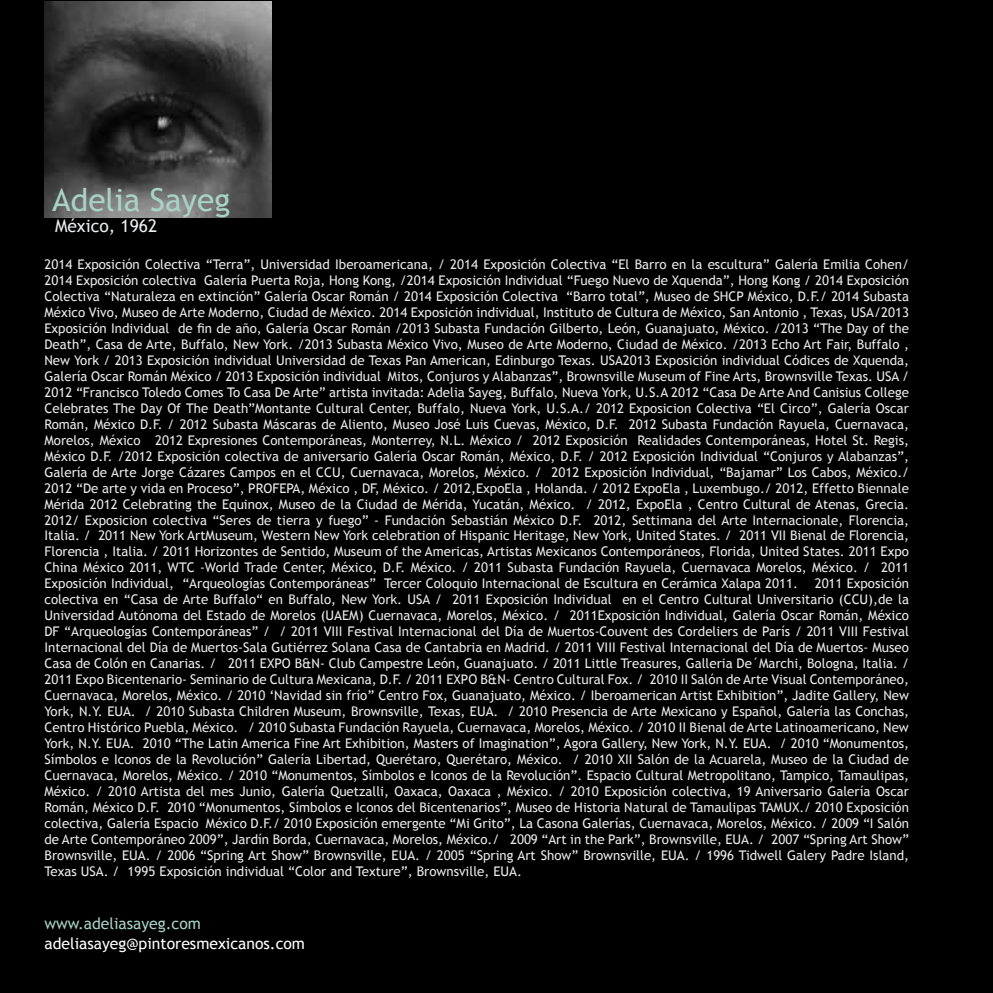
<style>
.page{position:relative;width:993px;height:993px;background:#fff}
.page>*{position:absolute;margin:0;border:0;box-sizing:border-box;transform-origin:0 0}
.t1{font:31.5px "Trebuchet MS";color:#a7d2c5}
.t2{font:17.5px "Trebuchet MS";color:#ebedef}
.t3{font:15.75px "Trebuchet MS";color:#fff}
.t4{font:15.75px "Trebuchet MS";color:#a7d2c5}
.t5{font:13.3px/15.9px "Trebuchet MS";color:#ebebec;text-align:justify}
</style>
<div class="page">
<div style="left:0;top:0;width:992px;height:992px;background:#000"></div>
<img style="left:44px;top:1px;width:227px;height:216px">
<h1 class="t1" style="left:52px;top:181px;width:179px">Adelia Sayeg</h1>
<h2 class="t2" style="left:55px;top:215px;width:104px">México, 1962</h2>
<p class="t5" style="left:44px;top:256px;width:865px">2014 Exposición Colectiva “Terra”, Universidad Iberoamericana, / 2014 Exposición Colectiva “El Barro en la escultura” Galería Emilia Cohen/ 2014 Exposición colectiva Galería Puerta Roja, Hong Kong, /2014 Exposición Individual “Fuego Nuevo de Xquenda”, Hong Kong / 2014 Exposición Colectiva “Naturaleza en extinción” Galería Oscar Román / 2014 Exposición Colectiva “Barro total”, Museo de SHCP México, D.F./ 2014 Subasta México Vivo, Museo de Arte Moderno, Ciudad de México. 2014 Exposición individual, Instituto de Cultura de México, San Antonio , Texas, USA/2013<br>Exposición Individual de fin de año, Galería Oscar Román /2013 Subasta Fundación Gilberto, León, Guanajuato, México. /2013 “The Day of the Death”, Casa de Arte, Buffalo, New York. /2013 Subasta México Vivo, Museo de Arte Moderno, Ciudad de México. /2013 Echo Art Fair, Buffalo , New York / 2013 Exposición individual Universidad de Texas Pan American, Edinburgo Texas. USA2013 Exposición individual Códices de Xquenda, Galería Oscar Román México / 2013 Exposición individual Mitos, Conjuros y Alabanzas”, Brownsville Museum of Fine Arts, Brownsville Texas. USA / 2012 “Francisco Toledo Comes To Casa De Arte” artista invitada: Adelia Sayeg, Buffalo, Nueva York, U.S.A 2012 “Casa De Arte And Canisius College Celebrates The Day Of The Death”Montante Cultural Center, Buffalo, Nueva York, U.S.A./ 2012 Exposicion Colectiva “El Circo”, Galería Oscar Román, México D.F. / 2012 Subasta Máscaras de Aliento, Museo José Luis Cuevas, México, D.F. 2012 Subasta Fundación Rayuela, Cuernavaca, Morelos, México 2012 Expresiones Contemporáneas, Monterrey, N.L. México / 2012 Exposición Realidades Contemporáneas, Hotel St. Regis, México D.F. /2012 Exposición colectiva de aniversario Galería Oscar Román, México, D.F. / 2012 Exposición Individual “Conjuros y Alabanzas”, Galería de Arte Jorge Cázares Campos en el CCU, Cuernavaca, Morelos, México. / 2012 Exposición Individual, “Bajamar” Los Cabos, México./ 2012 “De arte y vida en Proceso”, PROFEPA, México , DF, México. / 2012,ExpoEla , Holanda. / 2012 ExpoEla , Luxembugo./ 2012, Effetto Biennale Mérida 2012 Celebrating the Equinox, Museo de la Ciudad de Mérida, Yucatán, México. / 2012, ExpoEla , Centro Cultural de Atenas, Grecia.<br>2012/ Exposicion colectiva “Seres de tierra y fuego” - Fundación Sebastián México D.F. 2012, Settimana del Arte Internacionale, Florencia, Italia. / 2011 New York ArtMuseum, Western New York celebration of Hispanic Heritage, New York, United States. / 2011 VII Bienal de Florencia, Florencia , Italia. / 2011 Horizontes de Sentido, Museum of the Americas, Artistas Mexicanos Contemporáneos, Florida, United States. 2011 Expo China México 2011, WTC -World Trade Center, México, D.F. México. / 2011 Subasta Fundación Rayuela, Cuernavaca Morelos, México. / 2011<br>Exposición Individual, “Arqueologías Contemporáneas” Tercer Coloquio Internacional de Escultura en Cerámica Xalapa 2011.</p>
<p class="t5" style="left:44px;top:575px;width:865px;text-indent:770px">2011 Exposición colectiva en “Casa de Arte Buffalo“ en Buffalo, New York. USA / 2011 Exposición Individual en el Centro Cultural Universitario (CCU),de la Universidad Autónoma del Estado de Morelos (UAEM) Cuernavaca, Morelos, México. / 2011Exposición Individual, Galería Oscar Román, México DF “Arqueologías Contemporáneas” / / 2011 VIII Festival Internacional del Día de Muertos-Couvent des Cordeliers de París / 2011 VIII Festival Internacional del Día de Muertos-Sala Gutiérrez Solana Casa de Cantabria en Madrid. / 2011 VIII Festival Internacional del Día de Muertos- Museo Casa de Colón en Canarias. / 2011 EXPO B&amp;N- Club Campestre León, Guanajuato. / 2011 Little Treasures, Galleria De´Marchi, Bologna, Italia. / 2011 Expo Bicentenario- Seminario de Cultura Mexicana, D.F. / 2011 EXPO B&amp;N- Centro Cultural Fox. / 2010 II Salón de Arte Visual Contemporáneo, Cuernavaca, Morelos, México. / 2010 ‘Navidad sin frío” Centro Fox, Guanajuato, México. / Iberoamerican Artist Exhibition”, Jadite Gallery, New York, N.Y. EUA. / 2010 Subasta Children Museum, Brownsville, Texas, EUA. / 2010 Presencia de Arte Mexicano y Español, Galería las Conchas, Centro Histórico Puebla, México. / 2010 Subasta Fundación Rayuela, Cuernavaca, Morelos, México. / 2010 II Bienal de Arte Latinoamericano, New York, N.Y. EUA. 2010 “The Latin America Fine Art Exhibition, Masters of Imagination”, Agora Gallery, New York, N.Y. EUA. / 2010 “Monumentos, Símbolos e Iconos de la Revolución” Galería Libertad, Querétaro, Querétaro, México. / 2010 XII Salón de la Acuarela, Museo de la Ciudad de Cuernavaca, Morelos, México. / 2010 “Monumentos, Símbolos e Iconos de la Revolución”. Espacio Cultural Metropolitano, Tampico, Tamaulipas, México. / 2010 Artista del mes Junio, Galería Quetzalli, Oaxaca, Oaxaca , México. / 2010 Exposición colectiva, 19 Aniversario Galería Oscar Román, México D.F. 2010 “Monumentos, Símbolos e Iconos del Bicentenarios”, Museo de Historia Natural de Tamaulipas TAMUX./ 2010 Exposición colectiva, Galería Espacio México D.F./ 2010 Exposición emergente “Mi Grito”, La Casona Galerías, Cuernavaca, Morelos, México. / 2009 “I Salón de Arte Contemporáneo 2009”, Jardín Borda, Cuernavaca, Morelos, México./ 2009 “Art in the Park”, Brownsville, EUA. / 2007 “Spring Art Show” Brownsville, EUA. / 2006 “Spring Art Show” Brownsville, EUA. / 2005 “Spring Art Show” Brownsville, EUA. / 1996 Tidwell Galery Padre Island, Texas USA. / 1995 Exposición individual “Color and Texture”, Brownsville, EUA.</p>
<p class="t4" style="left:44px;top:913px;width:158px">www.adeliasayeg.com</p>
<p class="t3" style="left:44px;top:933px;width:262px">adeliasayeg@pintoresmexicanos.com</p>
</div>
